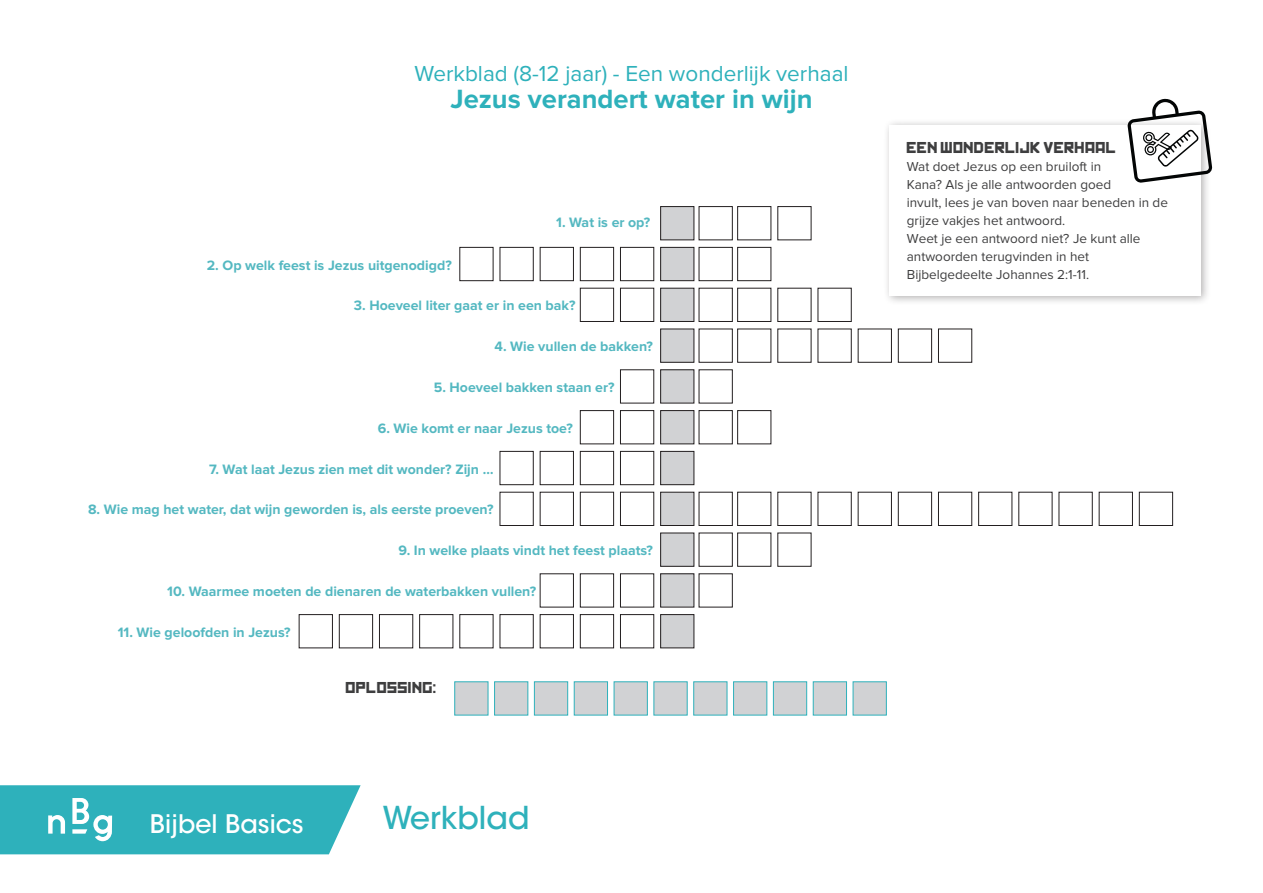
<style>
.page{position:relative;width:1263px;height:893px;background:#fff}
.page>*{position:absolute;margin:0;border:0;box-sizing:border-box;transform-origin:0 0}
.t1{font:500 31.35px "ITC Avant Garde Std";color:#2eb1bb}
.t2{font:700 27.3px "Proxima Nova";color:#2eb1bb}
.t3{font:500 25.35px "ITC Avant Garde Std";color:#fff}
.t4{font:22.5px "Proxima Nova";color:#2eb1bb}
.t5{font:15px "Kremlin";color:#3e3e3f}
.t6{font:700 14.1px "Proxima Nova";color:#54b8c1}
.t7{font:13.5px/18px "Proxima Nova";color:#3e3e3f}
</style>
<div class="page">
<svg style="left:0;top:785px;width:361px;height:69px"></svg>
<div style="left:883px;top:118px;width:328px;height:188px;background:#231f20;opacity:.35"></div>
<div style="left:890px;top:125px;width:311px;height:171px;background:#fff"></div>
<svg style="left:1128px;top:99px;width:84px;height:84px"></svg>
<div style="left:494px;top:681px;width:34px;height:34px;background:#d1d2d4;border:1px solid #2eb1bb"></div>
<div style="left:454px;top:681px;width:34px;height:34px;background:#d1d2d4;border:1px solid #2eb1bb"></div>
<div style="left:654px;top:681px;width:33px;height:34px;background:#d1d2d4"></div>
<div style="left:534px;top:681px;width:34px;height:34px;background:#d1d2d4;border:1px solid #2eb1bb"></div>
<div style="left:693px;top:681px;width:34px;height:34px;background:#d1d2d4;border:1px solid #2eb1bb"></div>
<div style="left:813px;top:681px;width:34px;height:34px;background:#d1d2d4;border:1px solid #2eb1bb"></div>
<div style="left:574px;top:681px;width:34px;height:34px;background:#d1d2d4;border:1px solid #2eb1bb"></div>
<div style="left:733px;top:681px;width:34px;height:34px;background:#d1d2d4;border:1px solid #2eb1bb"></div>
<div style="left:853px;top:681px;width:34px;height:34px;background:#d1d2d4;border:1px solid #2eb1bb"></div>
<div style="left:773px;top:681px;width:34px;height:34px;background:#d1d2d4;border:1px solid #2eb1bb"></div>
<div style="left:614px;top:681px;width:34px;height:34px;background:#d1d2d4;border:1px solid #2eb1bb"></div>
<div style="left:661px;top:207px;width:33px;height:33px;background:#d1d2d4"></div>
<div style="left:660px;top:206px;width:34px;height:34px;border:1px solid #231f20"></div>
<div style="left:737px;top:206px;width:34px;height:34px;border:1px solid #231f20"></div>
<div style="left:661px;top:533px;width:33px;height:33px;background:#d1d2d4"></div>
<div style="left:460px;top:247px;width:33px;height:34px;border:1px solid #231f20"></div>
<div style="left:620px;top:247px;width:34px;height:34px;border:1px solid #231f20"></div>
<div style="left:500px;top:247px;width:33px;height:34px;border:1px solid #231f20"></div>
<div style="left:661px;top:247px;width:33px;height:34px;background:#d1d2d4"></div>
<div style="left:660px;top:247px;width:34px;height:34px;border:1px solid #231f20"></div>
<div style="left:540px;top:247px;width:34px;height:34px;border:1px solid #231f20"></div>
<div style="left:699px;top:247px;width:33px;height:34px;border:1px solid #231f20"></div>
<div style="left:737px;top:247px;width:34px;height:34px;border:1px solid #231f20"></div>
<div style="left:580px;top:247px;width:34px;height:34px;border:1px solid #231f20"></div>
<div style="left:620px;top:451px;width:34px;height:34px;border:1px solid #231f20"></div>
<div style="left:500px;top:451px;width:33px;height:34px;border:1px solid #231f20"></div>
<div style="left:661px;top:451px;width:33px;height:34px;background:#d1d2d4"></div>
<div style="left:660px;top:451px;width:34px;height:34px;border:1px solid #231f20"></div>
<div style="left:540px;top:451px;width:34px;height:34px;border:1px solid #231f20"></div>
<div style="left:580px;top:451px;width:34px;height:34px;border:1px solid #231f20"></div>
<div style="left:661px;top:329px;width:33px;height:33px;background:#d1d2d4"></div>
<div style="left:660px;top:329px;width:34px;height:34px;border:1px solid #231f20"></div>
<div style="left:858px;top:329px;width:34px;height:34px;border:1px solid #231f20"></div>
<div style="left:737px;top:329px;width:34px;height:34px;border:1px solid #231f20"></div>
<div style="left:898px;top:329px;width:34px;height:34px;border:1px solid #231f20"></div>
<div style="left:938px;top:329px;width:34px;height:34px;border:1px solid #231f20"></div>
<div style="left:379px;top:614px;width:34px;height:34px;border:1px solid #231f20"></div>
<div style="left:580px;top:614px;width:34px;height:34px;border:1px solid #231f20"></div>
<div style="left:299px;top:614px;width:34px;height:34px;border:1px solid #231f20"></div>
<div style="left:419px;top:614px;width:34px;height:34px;border:1px solid #231f20"></div>
<div style="left:620px;top:614px;width:34px;height:34px;border:1px solid #231f20"></div>
<div style="left:339px;top:614px;width:34px;height:34px;border:1px solid #231f20"></div>
<div style="left:540px;top:614px;width:34px;height:34px;border:1px solid #231f20"></div>
<div style="left:661px;top:615px;width:33px;height:33px;background:#d1d2d4"></div>
<div style="left:660px;top:614px;width:34px;height:34px;border:1px solid #231f20"></div>
<div style="left:540px;top:492px;width:34px;height:34px;border:1px solid #231f20"></div>
<div style="left:580px;top:492px;width:34px;height:34px;border:1px solid #231f20"></div>
<div style="left:737px;top:492px;width:34px;height:34px;border:1px solid #231f20"></div>
<div style="left:858px;top:492px;width:34px;height:34px;border:1px solid #231f20"></div>
<div style="left:620px;top:492px;width:34px;height:34px;border:1px solid #231f20"></div>
<div style="left:978px;top:492px;width:34px;height:34px;border:1px solid #231f20"></div>
<div style="left:898px;top:492px;width:34px;height:34px;border:1px solid #231f20"></div>
<div style="left:1099px;top:492px;width:34px;height:34px;border:1px solid #231f20"></div>
<div style="left:938px;top:492px;width:34px;height:34px;border:1px solid #231f20"></div>
<div style="left:1139px;top:492px;width:34px;height:34px;border:1px solid #231f20"></div>
<div style="left:661px;top:492px;width:33px;height:33px;background:#d1d2d4"></div>
<div style="left:660px;top:492px;width:34px;height:34px;border:1px solid #231f20"></div>
<div style="left:580px;top:288px;width:34px;height:34px;border:1px solid #231f20"></div>
<div style="left:737px;top:288px;width:34px;height:34px;border:1px solid #231f20"></div>
<div style="left:620px;top:288px;width:34px;height:34px;border:1px solid #231f20"></div>
<div style="left:661px;top:288px;width:33px;height:33px;background:#d1d2d4"></div>
<div style="left:660px;top:288px;width:34px;height:34px;border:1px solid #231f20"></div>
<div style="left:580px;top:410px;width:34px;height:34px;border:1px solid #231f20"></div>
<div style="left:737px;top:410px;width:34px;height:34px;border:1px solid #231f20"></div>
<div style="left:620px;top:410px;width:34px;height:34px;border:1px solid #231f20"></div>
<div style="left:661px;top:411px;width:33px;height:33px;background:#d1d2d4"></div>
<div style="left:660px;top:410px;width:34px;height:34px;border:1px solid #231f20"></div>
<div style="left:580px;top:573px;width:34px;height:34px;border:1px solid #231f20"></div>
<div style="left:661px;top:574px;width:33px;height:33px;background:#d1d2d4"></div>
<div style="left:660px;top:573px;width:34px;height:34px;border:1px solid #231f20"></div>
<div style="left:661px;top:370px;width:33px;height:33px;background:#d1d2d4"></div>
<h3 class="t4" style="left:414px;top:60px;width:436px">Werkblad (8-12 jaar) - Een wonderlijk verhaal</h3>
<h2 class="t2" style="left:450px;top:83px;width:364px">Jezus verandert water in wijn</h2>
<p class="t6" style="left:556px;top:214px;width:96px">1. Wat is er op?</p>
<p class="t6" style="left:207px;top:257px;width:246px">2. Op welk feest is Jezus uitgenodigd?</p>
<p class="t6" style="left:354px;top:298px;width:223px">3. Hoeveel liter gaat er in een bak?</p>
<p class="t6" style="left:495px;top:338px;width:160px">4. Wie vullen de bakken?</p>
<p class="t6" style="left:434px;top:379px;width:182px">5. Hoeveel bakken staan er?</p>
<p class="t6" style="left:378px;top:420px;width:197px">6. Wie komt er naar Jezus toe?</p>
<p class="t6" style="left:209px;top:461px;width:286px">7. Wat laat Jezus zien met dit wonder? Zijn …</p>
<p class="t6" style="left:88px;top:502px;width:407px">8. Wie mag het water, dat wijn geworden is, als eerste proeven?</p>
<p class="t6" style="left:398px;top:542px;width:256px">9. In welke plaats vindt het feest plaats?</p>
<p class="t6" style="left:167px;top:583px;width:370px">10. Waarmee moeten de dienaren de waterbakken vullen?</p>
<p class="t6" style="left:118px;top:624px;width:174px">11. Wie geloofden in Jezus?</p>
<p class="t5" style="left:346px;top:682px;width:93px">OPLOSSING:</p>
<h3 class="t3" style="left:150px;top:808px;width:155px">Bijbel Basics</h3>
<h1 class="t1" style="left:383px;top:798px;width:149px">Werkblad</h1>
<p class="t5" style="left:907px;top:142px;width:211px">EEN WONDERLIJK VERHAAL</p>
<p class="t7" style="left:907px;top:157px;width:263px">Wat doet Jezus op een bruiloft in<br>Kana? Als je alle antwoorden goed<br>invult, lees je van boven naar beneden in de grijze vakjes het antwoord.<br>Weet je een antwoord niet? Je kunt alle antwoorden terugvinden in het Bijbelgedeelte Johannes 2:1-11.</p>
</div>
